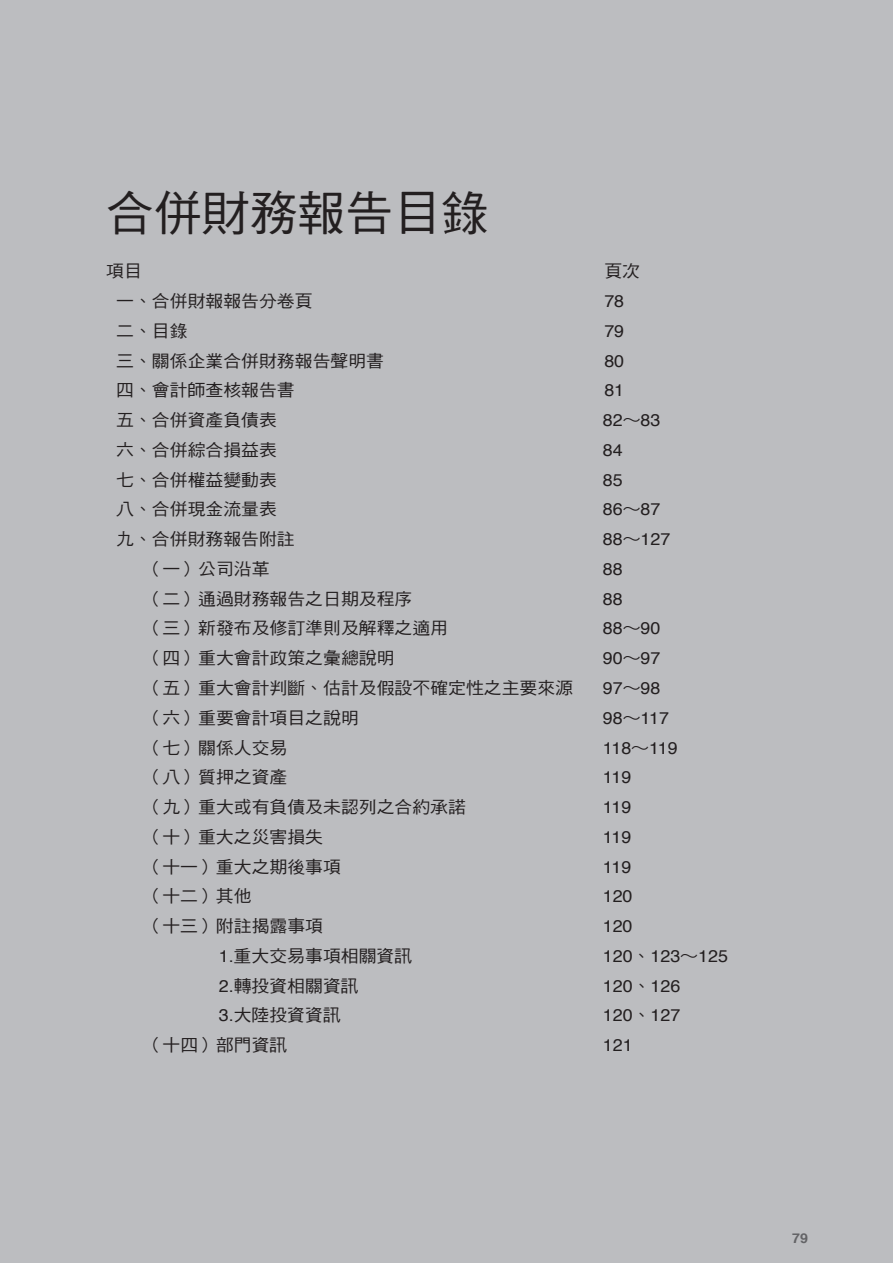
<style>
.page{position:relative;width:893px;height:1263px;background:#bcbdc0}
.page>*{position:absolute;margin:0;border:0;box-sizing:border-box;transform-origin:0 0}
.t1{font:47.85px "DF Hei Std W5";color:#231f20}
.t2{font:16.95px "DF Hei Std W5";color:#231f20;scale:1.05 1}
.t3{font:16.95px "Helvetica";color:#231f20;scale:1.05 1}
.t4{font:700 13.5px "Helvetica";color:#636366;scale:1.05 1}
.s1{font-family:"DF Hei Std W5"}
.s2{font-family:"Helvetica"}
</style>
<div class="page">
<h1 class="t1" style="left:106px;top:187px;width:384px">合併財務報告目錄</h1>
<p class="t2" style="left:106px;top:262px;width:36px">項目</p>
<p class="t2" style="left:604px;top:262px;width:36px">頁次</p>
<p class="t2" style="left:116px;top:292px;width:189px">一、合併財報報告分卷頁</p>
<p class="t3" style="left:604px;top:288px;width:20px">78</p>
<p class="t2" style="left:116px;top:321px;width:70px">二、目錄</p>
<p class="t3" style="left:604px;top:318px;width:20px">79</p>
<p class="t2" style="left:116px;top:351px;width:257px">三、關係企業合併財務報告聲明書</p>
<p class="t3" style="left:604px;top:347px;width:20px">80</p>
<p class="t2" style="left:116px;top:381px;width:172px">四、會計師查核報告書</p>
<p class="t3" style="left:604px;top:377px;width:20px">81</p>
<p class="t2" style="left:116px;top:411px;width:155px">五、合併資產負債表</p>
<p class="t3" style="left:603px;top:407px;width:56px">82<span class="s1">∼</span>83</p>
<p class="t2" style="left:116px;top:441px;width:155px">六、合併綜合損益表</p>
<p class="t3" style="left:603px;top:437px;width:20px">84</p>
<p class="t2" style="left:116px;top:470px;width:155px">七、合併權益變動表</p>
<p class="t3" style="left:603px;top:467px;width:20px">85</p>
<p class="t2" style="left:116px;top:500px;width:155px">八、合併現金流量表</p>
<p class="t3" style="left:603px;top:496px;width:56px">86<span class="s1">∼</span>87</p>
<p class="t2" style="left:116px;top:530px;width:172px">九、合併財務報告附註</p>
<p class="t3" style="left:603px;top:526px;width:66px">88<span class="s1">∼</span>127</p>
<p class="t2" style="left:145px;top:560px;width:121px">（一）公司沿革</p>
<p class="t3" style="left:603px;top:556px;width:20px">88</p>
<p class="t2" style="left:145px;top:589px;width:257px">（二）通過財務報告之日期及程序</p>
<p class="t3" style="left:603px;top:586px;width:20px">88</p>
<p class="t2" style="left:145px;top:619px;width:291px">（三）新發布及修訂準則及解釋之適用</p>
<p class="t3" style="left:603px;top:615px;width:56px">88<span class="s1">∼</span>90</p>
<p class="t2" style="left:145px;top:649px;width:240px">（四）重大會計政策之彙總說明</p>
<p class="t3" style="left:603px;top:645px;width:56px">90<span class="s1">∼</span>97</p>
<p class="t2" style="left:145px;top:679px;width:410px">（五）重大會計判斷、估計及假設不確定性之主要來源</p>
<p class="t3" style="left:603px;top:675px;width:56px">97<span class="s1">∼</span>98</p>
<p class="t2" style="left:145px;top:708px;width:206px">（六）重要會計項目之說明</p>
<p class="t3" style="left:603px;top:705px;width:65px">98<span class="s1">∼</span>117</p>
<p class="t2" style="left:145px;top:738px;width:138px">（七）關係人交易</p>
<p class="t3" style="left:603px;top:734px;width:73px">118<span class="s1">∼</span>119</p>
<p class="t2" style="left:145px;top:768px;width:138px">（八）質押之資產</p>
<p class="t3" style="left:603px;top:764px;width:29px">119</p>
<p class="t2" style="left:145px;top:798px;width:308px">（九）重大或有負債及未認列之合約承諾</p>
<p class="t3" style="left:603px;top:794px;width:29px">119</p>
<p class="t2" style="left:145px;top:827px;width:172px">（十）重大之災害損失</p>
<p class="t3" style="left:603px;top:824px;width:29px">119</p>
<p class="t2" style="left:145px;top:857px;width:189px">（十一）重大之期後事項</p>
<p class="t3" style="left:603px;top:853px;width:29px">119</p>
<p class="t2" style="left:144px;top:887px;width:104px">（十二）其他</p>
<p class="t3" style="left:603px;top:883px;width:30px">120</p>
<p class="t2" style="left:144px;top:917px;width:172px">（十三）附註揭露事項</p>
<p class="t3" style="left:603px;top:913px;width:30px">120</p>
<p class="t2" style="left:219px;top:946px;width:186px"><span class="s2">1.</span>重大交易事項相關資訊</p>
<p class="t3" style="left:603px;top:943px;width:121px">120<span class="s1">、</span>123<span class="s1">∼</span>125</p>
<p class="t2" style="left:219px;top:976px;width:135px"><span class="s2">2.</span>轉投資相關資訊</p>
<p class="t3" style="left:603px;top:972px;width:75px">120<span class="s1">、</span>126</p>
<p class="t2" style="left:219px;top:1006px;width:118px"><span class="s2">3.</span>大陸投資資訊</p>
<p class="t3" style="left:603px;top:1002px;width:75px">120<span class="s1">、</span>127</p>
<p class="t2" style="left:145px;top:1036px;width:138px">（十四）部門資訊</p>
<p class="t3" style="left:603px;top:1032px;width:30px">121</p>
<p class="t4" style="left:792px;top:1228px;width:17px">79</p>
</div>
